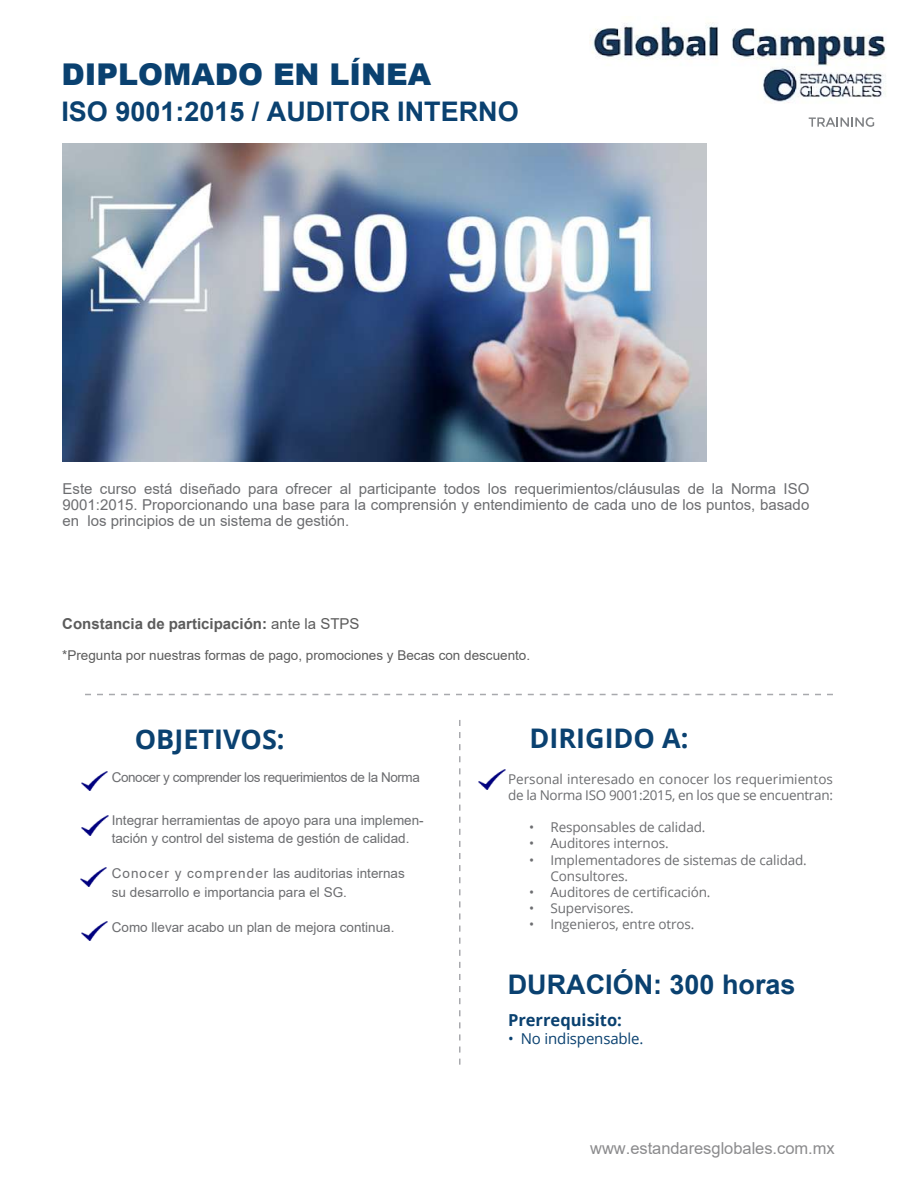
<style>
.page{position:relative;width:918px;height:1188px;background:#fff}
.page>*{position:absolute;margin:0;border:0;box-sizing:border-box;transform-origin:0 0}
.t1{font:900 30px "Arial";color:#0a4170}
.t2{font:700 27px "Arial";color:#0a4170}
.t3{font:700 27px "Open Sans";color:#0a4170}
.t4{font:16.5px "Arial";letter-spacing:-.005em;color:#8b8b8d}
.t5{font:700 16.5px "Open Sans";color:#0a4170}
.t6{font:15px/16px "Arial";color:#6c6d70;text-align:justify}
.t7{font:700 15px "Arial";color:#5c5c5c}
.t8{font:15px "Open Sans";letter-spacing:-.01em;color:#0a4170}
.t9{font:13.5px/16.2px "Open Sans";letter-spacing:-.01em;color:#6c6d70}
.t10{font:13.5px/18.1px "Arial";color:#6c6d70}
.t11{font:13.5px "Arial";color:#5c5c5c}
.t12{font:13.5px "Arial";letter-spacing:-.03em;color:#6c6d70}
.s1{font-weight:400}
</style>
<div class="page">
<svg style="left:85px;top:694px;width:748px;height:1px"></svg>
<svg style="left:459px;top:720px;width:1px;height:345px"></svg>
<img style="left:81px;top:771px;width:27px;height:20px">
<img style="left:80px;top:867px;width:27px;height:20px">
<img style="left:81px;top:921px;width:27px;height:20px">
<img style="left:82px;top:815px;width:26px;height:20px">
<img style="left:478px;top:770px;width:27px;height:19px">
<svg style="left:809px;top:117px;width:65px;height:10px"></svg>
<img style="left:62px;top:144px;width:645px;height:318px">
<img style="left:590px;top:22px;width:296px;height:81px">
<h1 class="t1" style="left:62px;top:52px;width:371px">DIPLOMADO EN LÍNEA</h1>
<h2 class="t2" style="left:62px;top:97px;width:459px">ISO 9001:2015 / AUDITOR INTERNO</h2>
<p class="t6" style="left:63px;top:480px;width:748px">Este curso está diseñado para ofrecer al participante todos los requerimientos/cláusulas de la Norma ISO 9001:2015. Proporcionando una base para la comprensión y entendimiento de cada uno de los puntos, basado en los principios de un sistema de gestión.</p>
<p class="t7" style="left:62px;top:616px;width:299px">Constancia de participación: <span class="s1">ante la STPS</span></p>
<p class="t11" style="left:62px;top:648px;width:469px">*Pregunta por nuestras formas de pago, promociones y Becas con descuento.</p>
<h2 class="t3" style="left:135px;top:720px;width:151px">OBJETIVOS:</h2>
<h2 class="t3" style="left:529px;top:719px;width:160px">DIRIGIDO A:</h2>
<p class="t12" style="left:112px;top:770px;width:310px">Conocer y comprender los requerimientos de la Norma</p>
<p class="t10" style="left:112px;top:811px;width:314px">Integrar herramientas de apoyo para una implemen&shy;tación y control del sistema de gestión de calidad.</p>
<p class="t10" style="left:112px;top:865px;width:295px">Conocer y comprender las auditorias internas su desarrollo e importancia para el SG.</p>
<p class="t10" style="left:112px;top:918px;width:284px">Como llevar acabo un plan de mejora continua.</p>
<p class="t9" style="left:508px;top:770px;width:326px">Personal interesado en conocer los requerimientos de la Norma ISO 9001:2015, en los que se encuentran:</p>
<p class="t9" style="left:529px;top:819px;width:178px">• Responsables de calidad.</p>
<p class="t9" style="left:529px;top:835px;width:141px">• Auditores internos.</p>
<p class="t9" style="left:551px;top:851px;width:258px;text-indent:-21px">• Implementadores de sistemas de calidad.<br>Consultores.</p>
<p class="t9" style="left:529px;top:884px;width:183px">• Auditores de certificación.</p>
<p class="t9" style="left:529px;top:900px;width:106px">• Supervisores.</p>
<p class="t9" style="left:529px;top:916px;width:167px">• Ingenieros, entre otros.</p>
<h2 class="t2" style="left:508px;top:970px;width:289px">DURACIÓN: 300 horas</h2>
<p class="t5" style="left:508px;top:1008px;width:115px">Prerrequisito:</p>
<p class="t8" style="left:508px;top:1028px;width:137px">• No indispensable.</p>
<p class="t4" style="left:590px;top:1139px;width:246px">www.estandaresglobales.com.mx</p>
</div>
